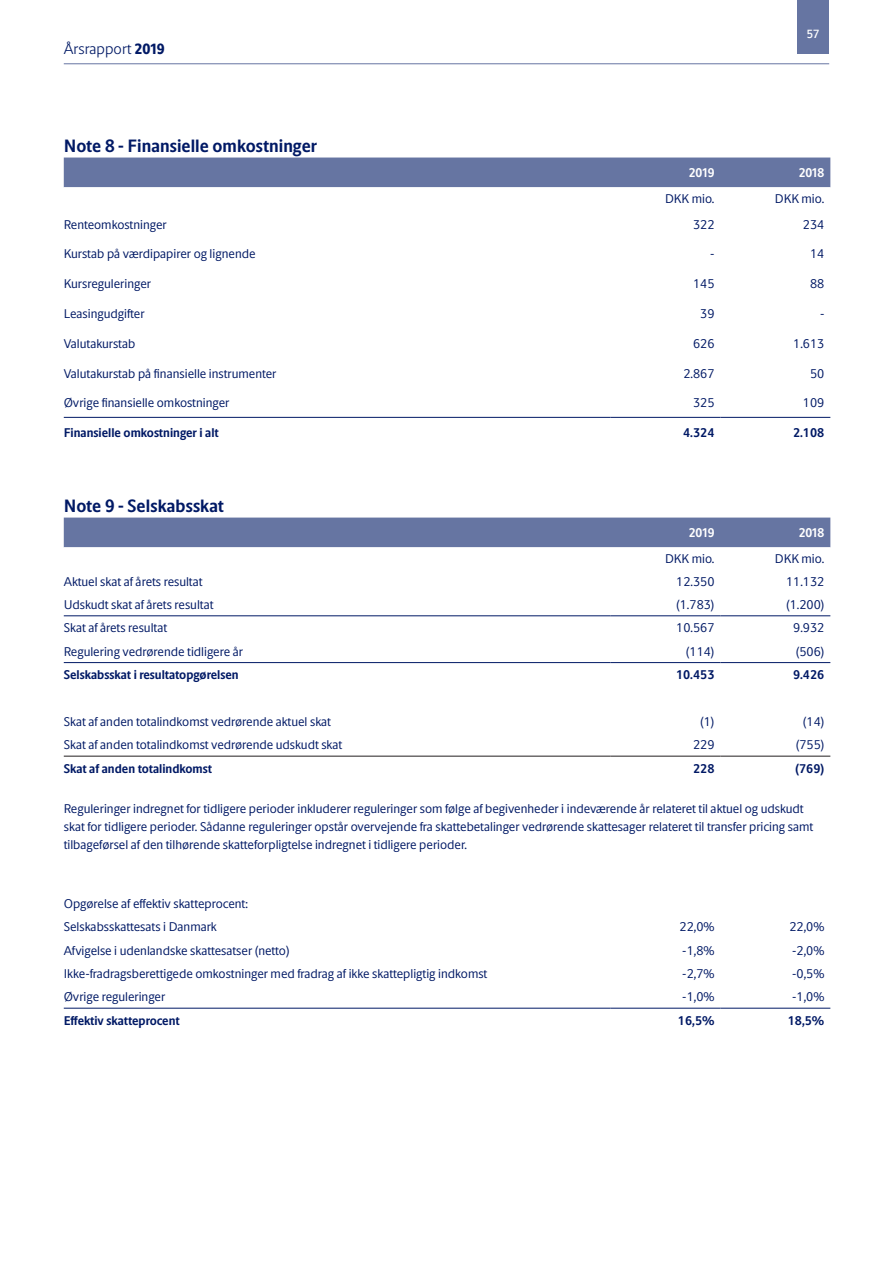
<style>
.page{position:relative;width:893px;height:1263px;background:#fff}
.page>*{position:absolute;margin:0;border:0;box-sizing:border-box;transform-origin:0 0}
.Tabel_Mellemrubrik{font:700 18px "Novo Apply Sans";color:#001965}
.t1{font:300 15px "Novo Apply Sans";color:#001965}
.Table_broedtekst{font:12.75px/18px "Novo Apply Sans";color:#001965}
.Table_broedtekst-2{font:700 12.75px "Novo Apply Sans";color:#001965}
.Table_Overskrift{font:700 12.75px "Novo Apply Sans";color:#fff}
.t2{font:600 12px "Novo Apply Sans";color:#fff}
.s1{font-weight:800}
</style>
<div class="page">
<hr style="left:64px;top:63px;width:765px;height:1px;background:#6675a2">
<div style="left:797px;top:0;width:32px;height:54px;background:#6675a2"></div>
<div style="left:64px;top:158px;width:766px;height:29px;background:#6675a2"></div>
<svg style="left:64px;top:187px;width:766px;height:230px"></svg>
<hr style="left:64px;top:417px;width:547px;height:1px;background:#001965">
<hr style="left:611px;top:417px;width:109px;height:1px;background:#001965">
<hr style="left:720px;top:417px;width:110px;height:1px;background:#001965">
<div style="left:64px;top:518px;width:766px;height:29px;background:#6675a2"></div>
<svg style="left:64px;top:547px;width:766px;height:461px"></svg>
<hr style="left:64px;top:756px;width:547px;height:1px;background:#231f20">
<hr style="left:611px;top:756px;width:109px;height:1px;background:#231f20">
<hr style="left:720px;top:756px;width:110px;height:1px;background:#231f20">
<hr style="left:64px;top:662px;width:547px;height:1px;background:#001965">
<hr style="left:611px;top:662px;width:109px;height:1px;background:#001965">
<hr style="left:720px;top:662px;width:110px;height:1px;background:#001965">
<hr style="left:64px;top:1008px;width:547px;height:1px;background:#001965">
<hr style="left:611px;top:1008px;width:109px;height:1px;background:#001965">
<hr style="left:720px;top:1008px;width:110px;height:1px;background:#001965">
<hr style="left:64px;top:615px;width:547px;height:1px;background:#001965">
<hr style="left:611px;top:615px;width:109px;height:1px;background:#001965">
<hr style="left:720px;top:615px;width:110px;height:1px;background:#001965">
<p class="t1" style="left:64px;top:38px;width:103px">Årsrapport <span class="s1">2019</span></p>
<p class="Tabel_Mellemrubrik" style="left:64px;top:132px;width:255px">Note 8 - Finansielle omkostninger</p>
<p class="t2" style="left:807px;top:25px;width:14px">57</p>
<p class="Table_Overskrift" style="left:689px;top:164px;width:27px">2019</p>
<p class="Table_Overskrift" style="left:799px;top:164px;width:27px">2018</p>
<p class="Table_broedtekst" style="left:665px;top:189px;width:51px">DKK mio.</p>
<p class="Table_broedtekst" style="left:775px;top:189px;width:51px">DKK mio.</p>
<p class="Table_broedtekst" style="left:64px;top:215px;width:104px">Renteomkostninger</p>
<p class="Table_broedtekst" style="left:693px;top:215px;width:23px">322</p>
<p class="Table_broedtekst" style="left:803px;top:215px;width:23px">234</p>
<p class="Table_broedtekst" style="left:64px;top:244px;width:193px">Kurstab på værdipapirer og lignende</p>
<p class="Table_broedtekst" style="left:710px;top:244px;width:6px">-</p>
<p class="Table_broedtekst" style="left:810px;top:244px;width:16px">14</p>
<p class="Table_broedtekst" style="left:64px;top:274px;width:89px">Kursreguleringer</p>
<p class="Table_broedtekst" style="left:693px;top:274px;width:23px">145</p>
<p class="Table_broedtekst" style="left:810px;top:274px;width:16px">88</p>
<p class="Table_broedtekst" style="left:64px;top:304px;width:82px">Leasingudgifter</p>
<p class="Table_broedtekst" style="left:700px;top:304px;width:16px">39</p>
<p class="Table_broedtekst" style="left:820px;top:304px;width:6px">-</p>
<p class="Table_broedtekst" style="left:64px;top:334px;width:73px">Valutakurstab</p>
<p class="Table_broedtekst" style="left:693px;top:334px;width:23px">626</p>
<p class="Table_broedtekst" style="left:793px;top:334px;width:33px">1.613</p>
<p class="Table_broedtekst" style="left:64px;top:364px;width:214px">Valutakurstab på finansielle instrumenter</p>
<p class="Table_broedtekst" style="left:683px;top:364px;width:33px">2.867</p>
<p class="Table_broedtekst" style="left:810px;top:364px;width:16px">50</p>
<p class="Table_broedtekst" style="left:64px;top:393px;width:167px">Øvrige finansielle omkostninger</p>
<p class="Table_broedtekst" style="left:693px;top:393px;width:23px">325</p>
<p class="Table_broedtekst" style="left:803px;top:393px;width:23px">109</p>
<p class="Table_broedtekst-2" style="left:64px;top:423px;width:156px">Finansielle omkostninger i alt</p>
<p class="Table_broedtekst-2" style="left:683px;top:423px;width:33px">4.324</p>
<p class="Table_broedtekst-2" style="left:793px;top:423px;width:33px">2.108</p>
<p class="Tabel_Mellemrubrik" style="left:64px;top:492px;width:162px">Note 9 - Selskabsskat</p>
<p class="Table_Overskrift" style="left:689px;top:524px;width:27px">2019</p>
<p class="Table_Overskrift" style="left:799px;top:524px;width:27px">2018</p>
<p class="Table_broedtekst" style="left:665px;top:549px;width:51px">DKK mio.</p>
<p class="Table_broedtekst" style="left:775px;top:549px;width:51px">DKK mio.</p>
<p class="Table_broedtekst" style="left:64px;top:571px;width:140px">Aktuel skat af årets resultat</p>
<p class="Table_broedtekst" style="left:676px;top:571px;width:40px">12.350</p>
<p class="Table_broedtekst" style="left:786px;top:571px;width:40px">11.132</p>
<p class="Table_broedtekst" style="left:64px;top:595px;width:151px">Udskudt skat af årets resultat</p>
<p class="Table_broedtekst" style="left:676px;top:595px;width:40px">(1.783)</p>
<p class="Table_broedtekst" style="left:786px;top:595px;width:40px">(1.200)</p>
<p class="Table_broedtekst" style="left:64px;top:618px;width:105px">Skat af årets resultat</p>
<p class="Table_broedtekst" style="left:676px;top:618px;width:40px">10.567</p>
<p class="Table_broedtekst" style="left:793px;top:618px;width:33px">9.932</p>
<p class="Table_broedtekst" style="left:64px;top:642px;width:181px">Regulering vedrørende tidligere år</p>
<p class="Table_broedtekst" style="left:686px;top:642px;width:30px">(114)</p>
<p class="Table_broedtekst" style="left:796px;top:642px;width:30px">(506)</p>
<p class="Table_broedtekst-2" style="left:64px;top:665px;width:176px">Selskabsskat i resultatopgørelsen</p>
<p class="Table_broedtekst-2" style="left:676px;top:665px;width:40px">10.453</p>
<p class="Table_broedtekst-2" style="left:793px;top:665px;width:33px">9.426</p>
<p class="Table_broedtekst" style="left:64px;top:712px;width:269px">Skat af anden totalindkomst vedrørende aktuel skat</p>
<p class="Table_broedtekst" style="left:700px;top:712px;width:16px">(1)</p>
<p class="Table_broedtekst" style="left:803px;top:712px;width:23px">(14)</p>
<p class="Table_broedtekst" style="left:64px;top:735px;width:280px">Skat af anden totalindkomst vedrørende udskudt skat</p>
<p class="Table_broedtekst" style="left:693px;top:735px;width:23px">229</p>
<p class="Table_broedtekst" style="left:796px;top:735px;width:30px">(755)</p>
<p class="Table_broedtekst-2" style="left:64px;top:759px;width:150px">Skat af anden totalindkomst</p>
<p class="Table_broedtekst-2" style="left:693px;top:759px;width:23px">228</p>
<p class="Table_broedtekst-2" style="left:795px;top:759px;width:31px">(769)</p>
<p class="Table_broedtekst" style="left:64px;top:799px;width:751px">Reguleringer indregnet for tidligere perioder inkluderer reguleringer som følge af begivenheder i indeværende år relateret til aktuel og udskudt skat for tidligere perioder. Sådanne reguleringer opstår overvejende fra skattebetalinger vedrørende skattesager relateret til transfer pricing samt tilbageførsel af den tilhørende skatteforpligtelse indregnet i tidligere perioder.</p>
<p class="Table_broedtekst" style="left:64px;top:894px;width:186px">Opgørelse af effektiv skatteprocent:</p>
<p class="Table_broedtekst" style="left:64px;top:917px;width:155px">Selskabsskattesats i Danmark</p>
<p class="Table_broedtekst" style="left:679px;top:917px;width:36px">22,0%</p>
<p class="Table_broedtekst" style="left:789px;top:917px;width:36px">22,0%</p>
<p class="Table_broedtekst" style="left:64px;top:940px;width:227px">Afvigelse i udenlandske skattesatser (netto)</p>
<p class="Table_broedtekst" style="left:682px;top:940px;width:34px">-1,8%</p>
<p class="Table_broedtekst" style="left:792px;top:940px;width:34px">-2,0%</p>
<p class="Table_broedtekst" style="left:64px;top:964px;width:425px">Ikke-fradragsberettigede omkostninger med fradrag af ikke skattepligtig indkomst</p>
<p class="Table_broedtekst" style="left:682px;top:964px;width:34px">-2,7%</p>
<p class="Table_broedtekst" style="left:792px;top:964px;width:34px">-0,5%</p>
<p class="Table_broedtekst" style="left:64px;top:987px;width:103px">Øvrige reguleringer</p>
<p class="Table_broedtekst" style="left:682px;top:987px;width:34px">-1,0%</p>
<p class="Table_broedtekst" style="left:792px;top:987px;width:34px">-1,0%</p>
<p class="Table_broedtekst-2" style="left:64px;top:1011px;width:117px">Effektiv skatteprocent</p>
<p class="Table_broedtekst-2" style="left:678px;top:1011px;width:38px">16,5%</p>
<p class="Table_broedtekst-2" style="left:788px;top:1011px;width:38px">18,5%</p>
</div>
